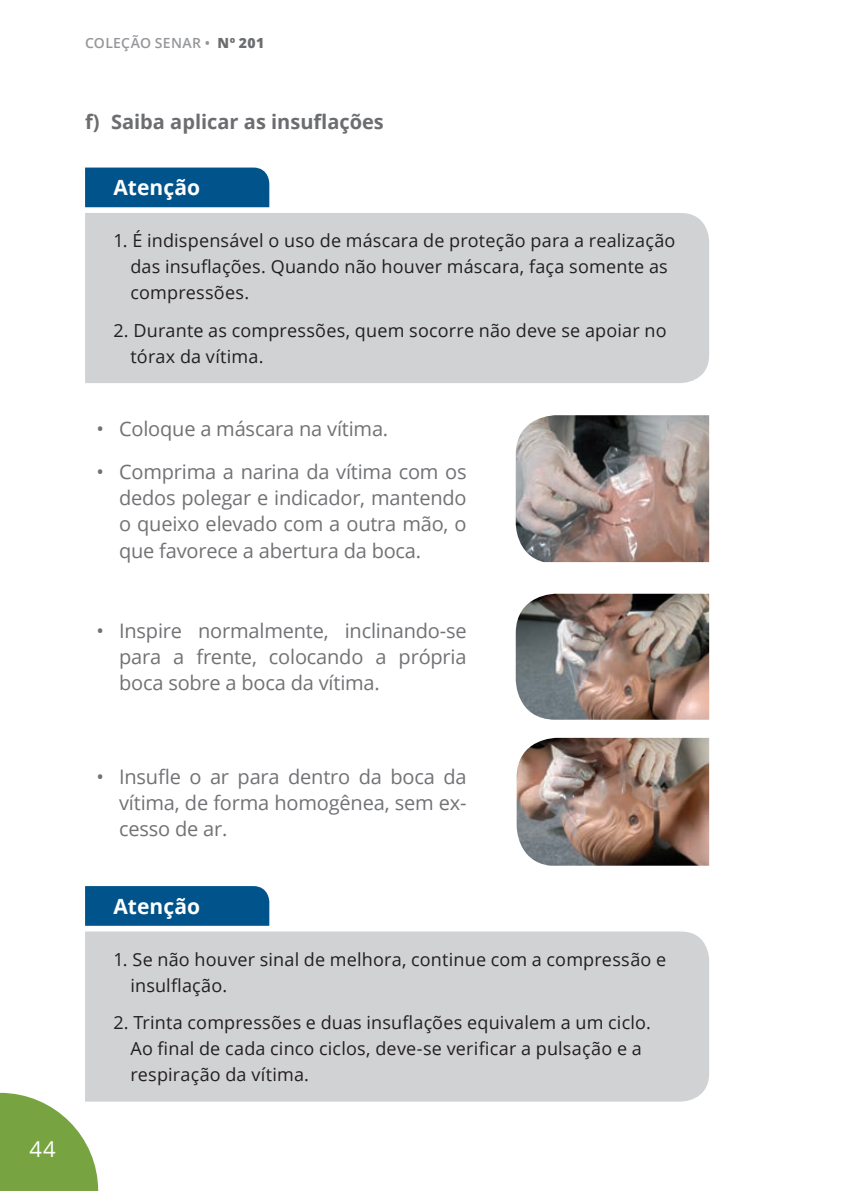
<style>
.page{position:relative;width:853px;height:1191px;background:#fff}
.page>*{position:absolute;margin:0;border:0;box-sizing:border-box;transform-origin:0 0}
.t1{font:22px "Open Sans";color:#fff}
.t2{font:700 21px "Open Sans";letter-spacing:.005em;color:#fff}
.t3{font:20px/26px "Open Sans";letter-spacing:-.01em;color:#717275;text-align:justify}
.t4{font:700 20px "Open Sans";color:#6c6d70}
.t5{font:18px/26px "Open Sans";letter-spacing:.01em;color:#231f20}
.t6{font:600 14px "Open Sans";letter-spacing:.025em;color:#95979a}
.s1{font-weight:800;color:#6c6d70}
</style>
<div class="page">
<div style="left:85px;top:213px;width:624px;height:170px;background:#d1d2d4"></div>
<div style="left:85px;top:167px;width:184px;height:40px;background:#01548b"></div>
<img style="left:515px;top:415px;width:194px;height:147px">
<img style="left:515px;top:594px;width:194px;height:125px">
<img style="left:516px;top:738px;width:193px;height:127px">
<div style="left:85px;top:931px;width:624px;height:170px;background:#d1d2d4"></div>
<div style="left:85px;top:886px;width:184px;height:39px;background:#01548b"></div>
<svg style="left:0;top:1090px;width:100px;height:101px"></svg>
<p class="t6" style="left:85px;top:33px;width:181px">COLEÇÃO SENAR • <span class="s1">Nº 201</span></p>
<p class="t4" style="left:85px;top:107px;width:300px">f) Saiba aplicar as insuflações</p>
<p class="t2" style="left:113px;top:172px;width:88px">Atenção</p>
<p class="t5" style="left:130px;top:227px;width:546px;text-indent:-17px">1. É indispensável o uso de máscara de proteção para a realização das insuflações. Quando não houver máscara, faça somente as compressões.</p>
<p class="t5" style="left:130px;top:316px;width:537px;text-indent:-17px">2. Durante as compressões, quem socorre não deve se apoiar no tórax da vítima.</p>
<p class="t3" style="left:96px;top:416px;width:293px">• Coloque a máscara na vítima.</p>
<p class="t3" style="left:119px;top:459px;width:349px;text-indent:-23px">• Comprima a narina da vítima com os dedos polegar e indicador, mantendo o queixo elevado com a outra mão, o que favorece a abertura da boca.</p>
<p class="t3" style="left:119px;top:617px;width:349px;text-indent:-23px">• Inspire normalmente, inclinando-se para a frente, colocando a própria boca sobre a boca da vítima.</p>
<p class="t1" style="left:29px;top:1133px;width:28px">44</p>
<p class="t3" style="left:119px;top:763px;width:349px;text-indent:-23px">• Insufle o ar para dentro da boca da vítima, de forma homogênea, sem ex&shy;cesso de ar.</p>
<p class="t2" style="left:113px;top:891px;width:88px">Atenção</p>
<p class="t5" style="left:130px;top:945px;width:537px;text-indent:-17px">1. Se não houver sinal de melhora, continue com a compressão e insulflação.</p>
<p class="t5" style="left:130px;top:1009px;width:522px;text-indent:-17px">2. Trinta compressões e duas insuflações equivalem a um ciclo.<br>Ao final de cada cinco ciclos, deve-se verificar a pulsação e a respiração da vítima.</p>
</div>
